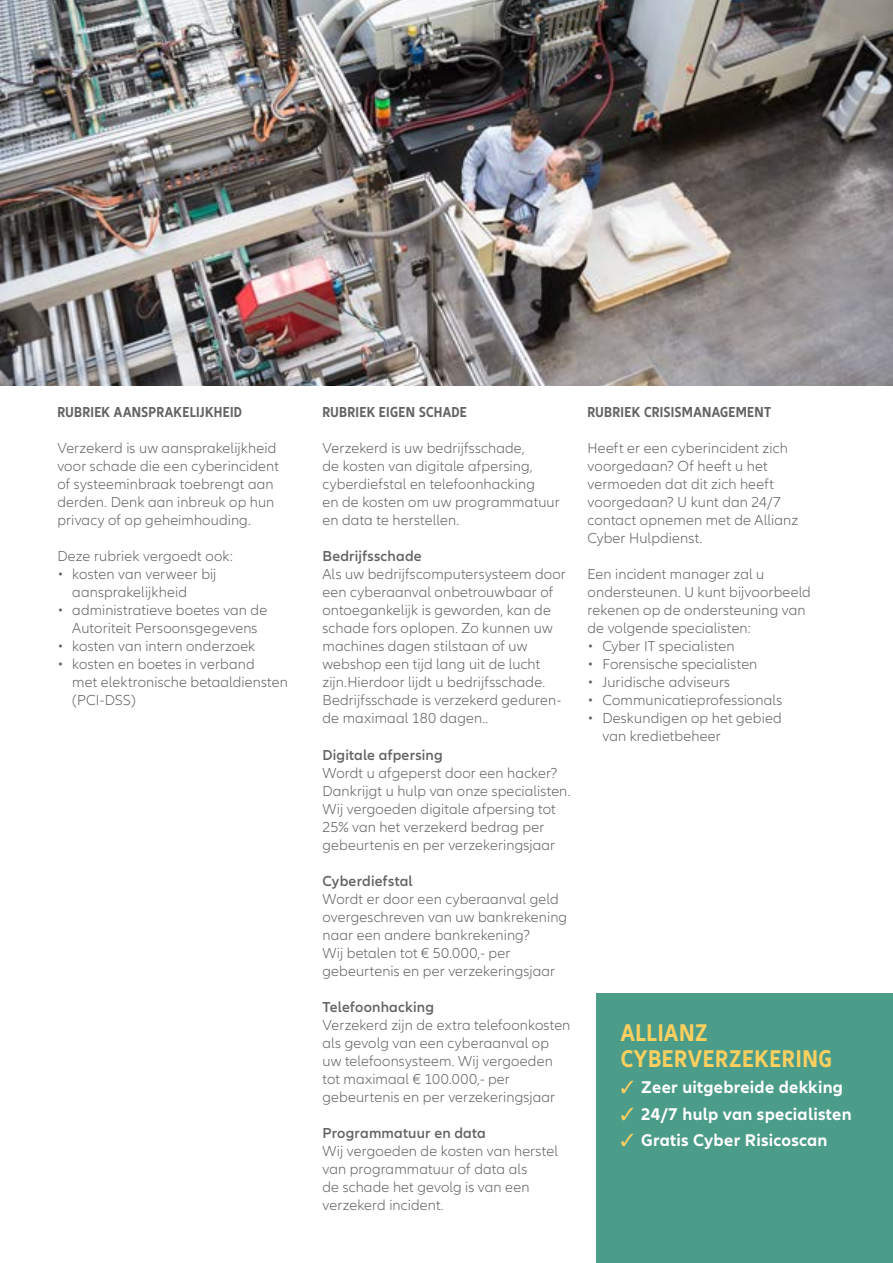
<style>
.page{position:relative;width:893px;height:1263px;background:#fff}
.page>*{position:absolute;margin:0;border:0;box-sizing:border-box;transform-origin:0 0}
.t1{font:700 condensed 25.05px/26.1px "Allianz Neo";letter-spacing:.025em;color:#fed060}
.t2{font:700 17.55px "Allianz Neo";letter-spacing:.015em;color:#fff}
.t3{font:300 15px/18px "Allianz Neo";letter-spacing:.01em;color:#636362}
.t4{font:600 15px "Allianz Neo";letter-spacing:.015em;color:#636362}
.t5{font:700 condensed 15px "Allianz Neo";letter-spacing:.02em;color:#636362}
.s1{color:#fed060}
</style>
<div class="page">
<img style="left:0;top:0;width:893px;height:386px">
<div style="left:597px;top:993px;width:296px;height:270px;background:#4c9c8a"></div>
<p class="t5" style="left:57px;top:404px;width:186px">RUBRIEK AANSPRAKELIJKHEID</p>
<p class="t3" style="left:57px;top:440px;width:223px">Verzekerd is uw aansprakelijkheid voor schade die een cyberincident of systeeminbraak toebrengt aan derden. Denk aan inbreuk op hun privacy of op geheimhouding.</p>
<p class="t3" style="left:57px;top:548px;width:177px">Deze rubriek vergoedt ook:</p>
<p class="t3" style="left:72px;top:566px;width:146px;text-indent:-15px">• kosten van verweer bij aansprakelijkheid</p>
<p class="t3" style="left:57px;top:602px;width:211px;text-align:center">• administratieve boetes van de<br>Autoriteit Persoonsgegevens</p>
<p class="t3" style="left:57px;top:638px;width:200px">• kosten van intern onderzoek</p>
<p class="t3" style="left:72px;top:656px;width:217px;text-indent:-15px">• kosten en boetes in verband<br>met elektronische betaaldiensten (PCI-DSS)</p>
<p class="t5" style="left:322px;top:404px;width:146px">RUBRIEK EIGEN SCHADE</p>
<p class="t3" style="left:322px;top:440px;width:239px">Verzekerd is uw bedrijfsschade,<br>de kosten van digitale afpersing, cyberdiefstal en telefoonhacking<br>en de kosten om uw programmatuur en data te herstellen.</p>
<p class="t4" style="left:322px;top:548px;width:101px">Bedrijfsschade</p>
<p class="t3" style="left:322px;top:566px;width:245px">Als uw bedrijfscomputersysteem door een cyberaanval onbetrouwbaar of ontoegankelijk is geworden, kan de schade fors oplopen. Zo kunnen uw machines dagen stilstaan of uw webshop een tijd lang uit de lucht zijn.Hierdoor lijdt u bedrijfsschade.<br>Bedrijfsschade is verzekerd geduren&shy;de maximaal 180 dagen..</p>
<p class="t4" style="left:322px;top:746px;width:122px">Digitale afpersing</p>
<p class="t3" style="left:322px;top:764px;width:250px">Wordt u afgeperst door een hacker?<br>Dankrijgt u hulp van onze specialisten.<br>Wij vergoeden digitale afpersing tot 25% van het verzekerd bedrag per gebeurtenis en per verzekeringsjaar</p>
<p class="t4" style="left:322px;top:872px;width:92px">Cyberdiefstal</p>
<p class="t3" style="left:322px;top:890px;width:246px">Wordt er door een cyberaanval geld overgeschreven van uw bankrekening naar een andere bankrekening?<br>Wij betalen tot € 50.000,- per gebeurtenis en per verzekeringsjaar</p>
<p class="t4" style="left:322px;top:998px;width:113px">Telefoonhacking</p>
<p class="t3" style="left:322px;top:1016px;width:249px">Verzekerd zijn de extra telefoonkosten als gevolg van een cyberaanval op uw telefoonsysteem. Wij vergoeden tot maximaal € 100.000,- per gebeurtenis en per verzekeringsjaar</p>
<p class="t4" style="left:322px;top:1124px;width:165px">Programmatuur en data</p>
<p class="t3" style="left:322px;top:1142px;width:237px">Wij vergoeden de kosten van herstel van programmatuur of data als<br>de schade het gevolg is van een verzekerd incident.</p>
<p class="t5" style="left:587px;top:404px;width:185px">RUBRIEK CRISISMANAGEMENT</p>
<p class="t3" style="left:587px;top:440px;width:212px">Heeft er een cyberincident zich voorgedaan? Of heeft u het vermoeden dat dit zich heeft voorgedaan? U kunt dan 24/7 contact opnemen met de Allianz<br>Cyber Hulpdienst.</p>
<p class="t3" style="left:587px;top:566px;width:225px">Een incident manager zal u ondersteunen. U kunt bijvoorbeeld rekenen op de ondersteuning van de volgende specialisten:</p>
<p class="t3" style="left:587px;top:638px;width:148px">• Cyber IT specialisten</p>
<p class="t3" style="left:587px;top:656px;width:171px">• Forensische specialisten</p>
<p class="t3" style="left:587px;top:674px;width:144px">• Juridische adviseurs</p>
<p class="t3" style="left:587px;top:692px;width:196px">• Communicatieprofessionals</p>
<p class="t3" style="left:602px;top:710px;width:181px;text-indent:-15px">• Deskundigen op het gebied van kredietbeheer</p>
<h1 class="t1" style="left:621px;top:1020px;width:213px">ALLIANZ<br>CYBERVERZEKERING</h1>
<p class="t2" style="left:621px;top:1077px;width:224px"><span class="s1">✓</span> Zeer uitgebreide dekking</p>
<p class="t2" style="left:621px;top:1103px;width:232px"><span class="s1">✓</span> 24/7 hulp van specialisten</p>
<p class="t2" style="left:621px;top:1130px;width:208px"><span class="s1">✓</span> Gratis Cyber Risicoscan</p>
</div>
